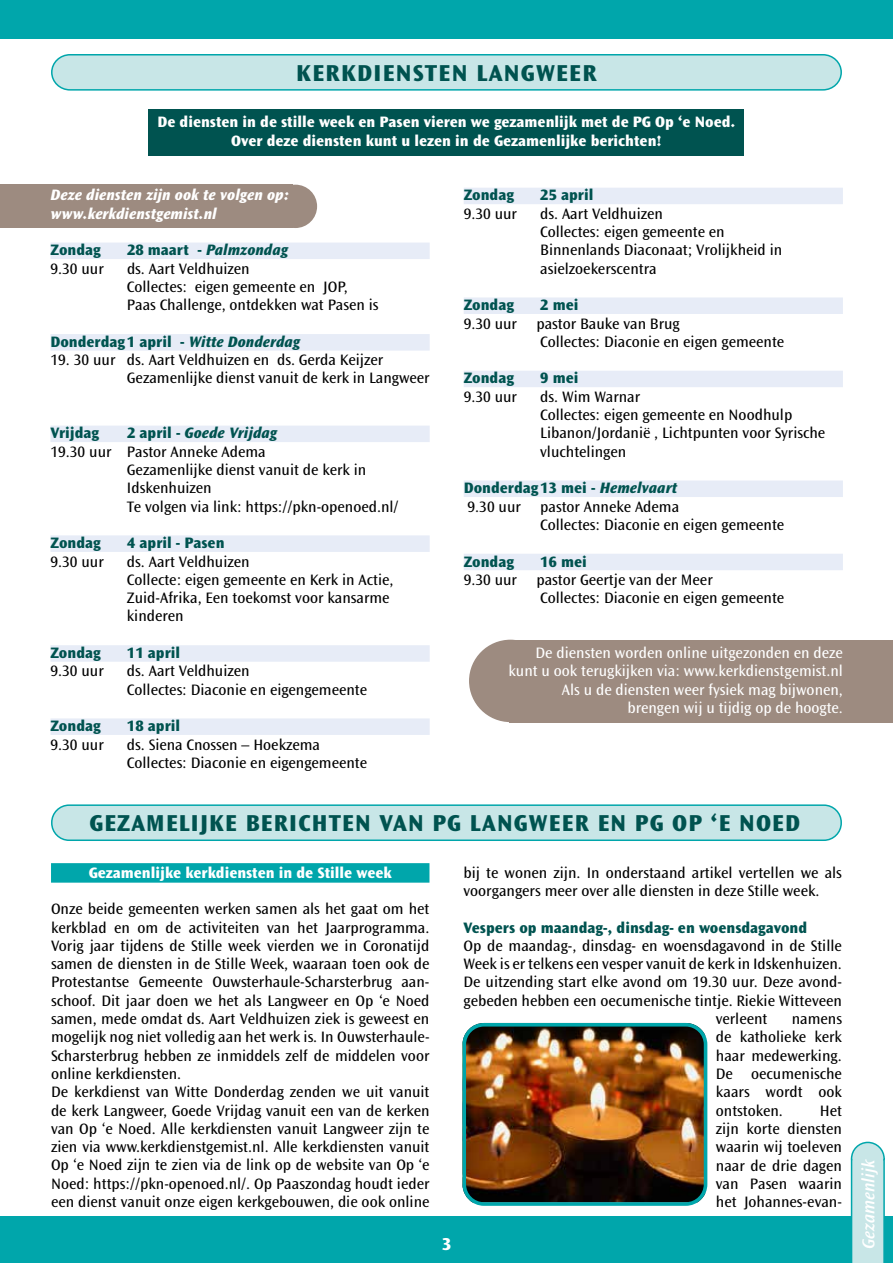
<style>
.page{position:relative;width:893px;height:1263px;background:#fff}
.page>*{position:absolute;margin:0;border:0;box-sizing:border-box;transform-origin:0 0}
.t1{font:800 24px "Ocean Sans Std";letter-spacing:.05em;color:#005350}
.t2{font:italic 600 18px "Ocean Sans Std";color:#fff}
.t3{font:800 18px "Ocean Sans Std";color:#fff}
.t4{font:15.75px/18.3px "Ocean Sans Std";color:#000}
.t5{font:800 15.75px "Ocean Sans Std";color:#005350}
.t6{font:800 15.75px/18.3px "Ocean Sans Std";color:#fff;text-align:center}
.t7{font:15.75px/18.3px "Ocean Sans Std";color:#fff;text-align:right}
.t8{font:italic 800 15.75px/18.3px "Ocean Sans Std";color:#fff}
.t9{font:italic 800 15.75px "Ocean Sans Std";color:#005350}
.s1{font-style:normal}
.s2{font-style:italic}
</style>
<div class="page">
<div style="left:0;top:1217px;width:893px;height:46px;background:#00a6ab"></div>
<div style="left:0;top:0;width:893px;height:38px;background:#00a6ab"></div>
<svg style="left:850px;top:1141px;width:36px;height:122px;background:#b5e0e1"></svg>
<div style="left:469px;top:640px;width:83px;height:82px;background:#9d8b80;border-radius:50%"></div>
<div style="left:509px;top:640px;width:384px;height:82px;background:#9d8b80"></div>
<div style="left:149px;top:109px;width:595px;height:46px;background:#005350"></div>
<div style="left:0;top:185px;width:292px;height:43px;background:#9d8b80"></div>
<svg style="left:51px;top:54px;width:791px;height:37px;background:#b8e1e2"></svg>
<div style="left:274px;top:185px;width:43px;height:43px;background:#9d8b80;border-radius:50%"></div>
<div style="left:50px;top:243px;width:380px;height:16px;background:#e7ecf7"></div>
<div style="left:50px;top:334px;width:380px;height:17px;background:#e7ecf7"></div>
<div style="left:50px;top:426px;width:380px;height:16px;background:#e7ecf7"></div>
<div style="left:50px;top:535px;width:380px;height:17px;background:#e7ecf7"></div>
<div style="left:50px;top:645px;width:380px;height:17px;background:#e7ecf7"></div>
<div style="left:50px;top:718px;width:380px;height:17px;background:#e7ecf7"></div>
<div style="left:464px;top:188px;width:379px;height:16px;background:#e7ecf7"></div>
<div style="left:464px;top:297px;width:379px;height:17px;background:#e7ecf7"></div>
<div style="left:464px;top:371px;width:379px;height:16px;background:#e7ecf7"></div>
<div style="left:464px;top:480px;width:379px;height:17px;background:#e7ecf7"></div>
<div style="left:464px;top:554px;width:379px;height:16px;background:#e7ecf7"></div>
<div style="left:52px;top:805px;width:789px;height:35px;background:#c8e6e7;border-radius:17px"></div>
<div style="left:51px;top:804px;width:791px;height:37px;border:2px solid #00a6ab;border-radius:17px"></div>
<div style="left:51px;top:863px;width:378px;height:20px;background:#00a6ab"></div>
<img style="left:467px;top:1023px;width:237px;height:178px">
<div style="left:462px;top:1023px;width:245px;height:183px;border:4px solid #00a6ab;border-radius:20px"></div>
<h1 class="t1" style="left:296px;top:60px;width:302px">KERKDIENSTEN LANGWEER</h1>
<p class="t6" style="left:157px;top:113px;width:579px">De diensten in de stille week en Pasen vieren we gezamenlijk met de PG Op ‘e Noed.<br>Over deze diensten kunt u lezen in de Gezamenlijke berichten!</p>
<p class="t8" style="left:50px;top:186px;width:240px">Deze diensten zijn ook te volgen op: www.kerkdienstgemist.nl</p>
<p class="t5" style="left:50px;top:241px;width:52px">Zondag</p>
<p class="t9" style="left:127px;top:241px;width:163px"><span class="s1">28 maart -</span> Palmzondag</p>
<p class="t4" style="left:50px;top:259px;width:55px">9.30 uur</p>
<p class="t4" style="left:127px;top:259px;width:253px">ds. Aart Veldhuizen<br>Collectes: eigen gemeente en JOP,<br>Paas Challenge, ontdekken wat Pasen is</p>
<p class="t5" style="left:50px;top:333px;width:251px">Donderdag1 april - <span class="s2">Witte Donderdag</span></p>
<p class="t4" style="left:127px;top:351px;width:304px;text-indent:-76px">19. 30 uur ds. Aart Veldhuizen en ds. Gerda Keijzer<br>Gezamenlijke dienst vanuit de kerk in Langweer</p>
<p class="t5" style="left:50px;top:424px;width:50px">Vrijdag</p>
<p class="t9" style="left:127px;top:424px;width:152px"><span class="s1">2 april -</span> Goede Vrijdag</p>
<p class="t4" style="left:50px;top:442px;width:217px">19.30 uur Pastor Anneke Adema</p>
<p class="t4" style="left:127px;top:461px;width:241px">Gezamenlijke dienst vanuit de kerk in</p>
<p class="t4" style="left:127px;top:479px;width:86px">Idskenhuizen</p>
<p class="t4" style="left:127px;top:497px;width:273px">Te volgen via link: https://pkn-openoed.nl/</p>
<p class="t5" style="left:50px;top:534px;width:52px">Zondag</p>
<p class="t5" style="left:127px;top:534px;width:99px">4 april - Pasen</p>
<p class="t4" style="left:50px;top:552px;width:55px">9.30 uur</p>
<p class="t4" style="left:127px;top:552px;width:268px">ds. Aart Veldhuizen<br>Collecte: eigen gemeente en Kerk in Actie,<br>Zuid-Afrika, Een toekomst voor kansarme kinderen</p>
<p class="t5" style="left:50px;top:644px;width:52px">Zondag</p>
<p class="t5" style="left:127px;top:644px;width:55px">11 april</p>
<p class="t4" style="left:50px;top:662px;width:55px">9.30 uur</p>
<p class="t4" style="left:127px;top:662px;width:242px">ds. Aart Veldhuizen<br>Collectes: Diaconie en eigengemeente</p>
<p class="t5" style="left:50px;top:717px;width:52px">Zondag</p>
<p class="t5" style="left:127px;top:717px;width:55px">18 april</p>
<p class="t4" style="left:50px;top:735px;width:55px">9.30 uur</p>
<p class="t4" style="left:127px;top:735px;width:242px">ds. Siena Cnossen – Hoekzema<br>Collectes: Diaconie en eigengemeente</p>
<p class="t5" style="left:464px;top:186px;width:52px">Zondag</p>
<p class="t5" style="left:540px;top:186px;width:55px">25 april</p>
<p class="t4" style="left:464px;top:205px;width:55px">9.30 uur</p>
<p class="t4" style="left:540px;top:205px;width:244px">ds. Aart Veldhuizen<br>Collectes: eigen gemeente en<br>Binnenlands Diaconaat; Vrolijkheid in asielzoekerscentra</p>
<p class="t5" style="left:464px;top:296px;width:52px">Zondag</p>
<p class="t5" style="left:540px;top:296px;width:40px">2 mei</p>
<p class="t4" style="left:540px;top:314px;width:246px;text-indent:-76px">9.30 uur pastor Bauke van Brug<br>Collectes: Diaconie en eigen gemeente</p>
<p class="t5" style="left:464px;top:369px;width:52px">Zondag</p>
<p class="t5" style="left:540px;top:369px;width:40px">9 mei</p>
<p class="t4" style="left:464px;top:388px;width:55px">9.30 uur</p>
<p class="t4" style="left:540px;top:388px;width:287px">ds. Wim Warnar<br>Collectes: eigen gemeente en Noodhulp<br>Libanon/Jordanië , Lichtpunten voor Syrische vluchtelingen</p>
<p class="t5" style="left:464px;top:479px;width:215px">Donderdag13 mei - <span class="s2">Hemelvaart</span></p>
<p class="t4" style="left:468px;top:497px;width:213px">9.30 uur pastor Anneke Adema</p>
<p class="t4" style="left:540px;top:516px;width:246px">Collectes: Diaconie en eigen gemeente</p>
<p class="t5" style="left:464px;top:552px;width:52px">Zondag</p>
<p class="t5" style="left:540px;top:552px;width:48px">16 mei</p>
<p class="t4" style="left:540px;top:571px;width:246px;text-indent:-76px">9.30 uur pastor Geertje van der Meer<br>Collectes: Diaconie en eigen gemeente</p>
<p class="t7" style="left:508px;top:644px;width:336px">De diensten worden online uitgezonden en deze kunt u ook terugkijken via: www.kerkdienstgemist.nl Als u de diensten weer fysiek mag bijwonen, brengen wij u tijdig op de hoogte.</p>
<h1 class="t1" style="left:89px;top:810px;width:712px">GEZAMELIJKE BERICHTEN VAN PG LANGWEER EN PG OP ‘E NOED</h1>
<p class="t6" style="left:89px;top:863px;width:305px">Gezamenlijke kerkdiensten in de Stille week</p>
<p class="t4" style="left:51px;top:900px;width:380px">Onze beide gemeenten werken samen als het gaat om het kerkblad en om de activiteiten van het Jaarprogramma.<br>Vorig jaar tijdens de Stille week vierden we in Coronatijd samen de diensten in de Stille Week, waaraan toen ook de Protestantse Gemeente Ouwsterhaule-Scharsterbrug aan&shy;schoof. Dit jaar doen we het als Langweer en Op ‘e Noed samen, mede omdat ds. Aart Veldhuizen ziek is geweest en mogelijk nog niet volledig aan het werk is. In Ouwsterhaule-Scharsterbrug hebben ze inmiddels zelf de middelen voor online kerkdiensten.<br>De kerkdienst van Witte Donderdag zenden we uit vanuit de kerk Langweer, Goede Vrijdag vanuit een van de kerken van Op ‘e Noed. Alle kerkdiensten vanuit Langweer zijn te zien via www.kerkdienstgemist.nl. Alle kerkdiensten vanuit Op ‘e Noed zijn te zien via de link op de website van Op ‘e Noed: https://pkn-openoed.nl/. Op Paaszondag houdt ieder een dienst vanuit onze eigen kerkgebouwen, die ook online</p>
<p class="t4" style="left:463px;top:863px;width:380px">bij te wonen zijn. In onderstaand artikel vertellen we als voorgangers meer over alle diensten in deze Stille week.</p>
<p class="t5" style="left:463px;top:918px;width:345px">Vespers op maandag-, dinsdag- en woensdagavond</p>
<p class="t4" style="left:463px;top:937px;width:380px">Op de maandag-, dinsdag- en woensdagavond in de Stille</p>
<p class="t4" style="left:463px;top:955px;width:380px">Week is er telkens een vesper vanuit de kerk in Idskenhuizen.</p>
<p class="t4" style="left:463px;top:973px;width:380px">De uitzending start elke avond om 19.30 uur. Deze avond-</p>
<p class="t4" style="left:463px;top:992px;width:380px">gebeden hebben een oecumenische tintje. Riekie Witteveen</p>
<p class="t4" style="left:716px;top:1010px;width:53px">verleent</p>
<p class="t4" style="left:716px;top:1010px;width:128px;text-align:justify;text-indent:76px">namens de katholieke kerk haar medewerking.<br>De oecumenische kaars wordt ook ontstoken.</p>
<p class="t4" style="left:716px;top:1101px;width:128px;text-align:justify;text-indent:104px">Het zijn korte diensten waarin wij toeleven naar de drie dagen van Pasen waarin het Johannes-evan-</p>
<p class="t3" style="left:442px;top:1234px;width:11px">3</p>
<p class="t2" style="left:858px;top:1249px;width:91px;rotate:-90deg">Gezamenlijk</p>
</div>
